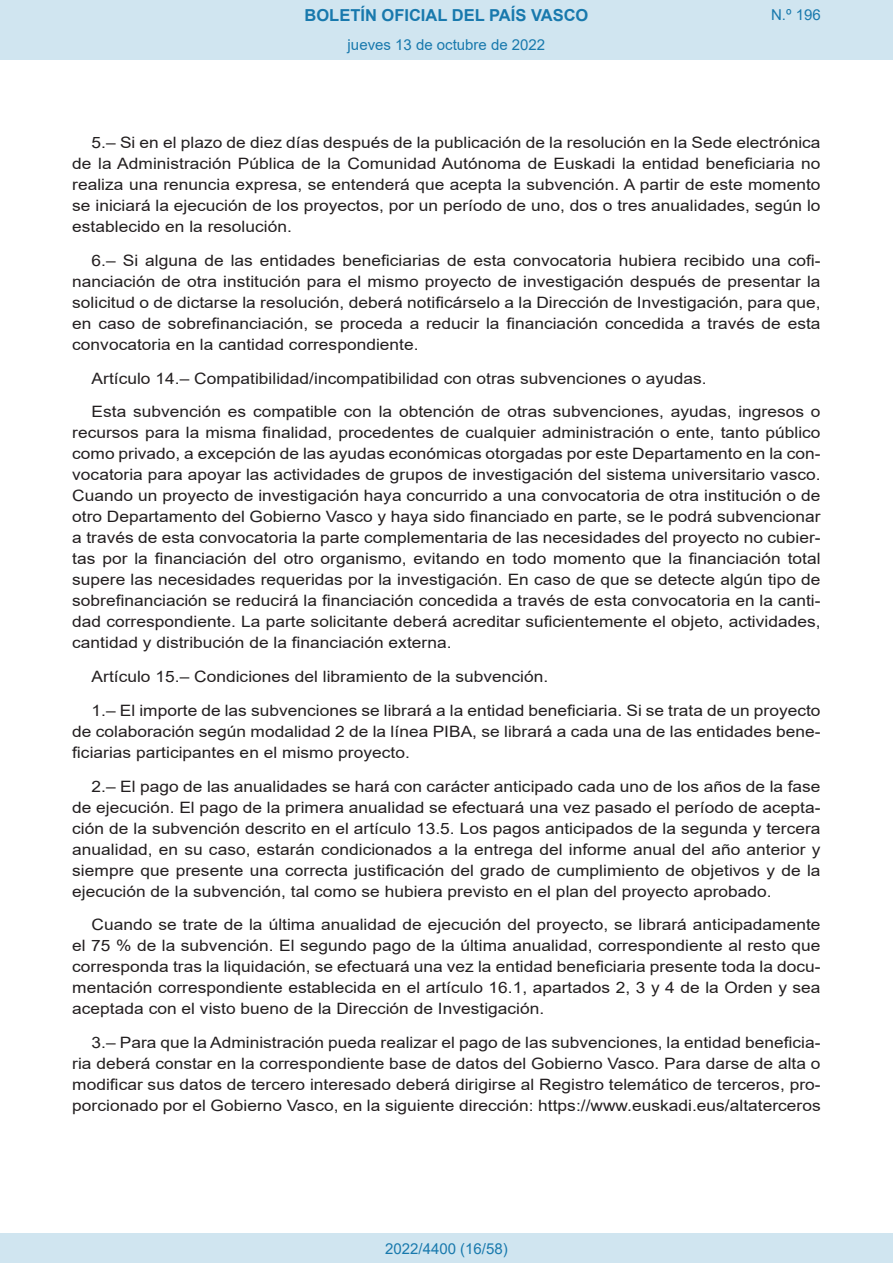
<style>
.page{position:relative;width:893px;height:1263px;background:#fff}
.page>*{position:absolute;margin:0;border:0;box-sizing:border-box;transform-origin:0 0}
.t1{font:700 16.5px "Arial";color:#1879ad}
.BOPVDetalle{font:15.6px/21px "Arial";color:#231f20;text-align:justify;scale:1.11 1}
.Paginacion_Centro{font:15px "Arial";color:#1879ad}
</style>
<div class="page">
<div style="left:0;top:0;width:893px;height:60px;background:#d0e5f0"></div>
<div style="left:0;top:1233px;width:893px;height:30px;background:#d0e5f0"></div>
<p class="t1" style="left:305px;top:3px;width:285px">BOLETÍN OFICIAL DEL PAÍS VASCO</p>
<p class="Paginacion_Centro" style="left:348px;top:35px;width:199px">jueves 13 de octubre de 2022</p>
<p class="Paginacion_Centro" style="left:771px;top:5px;width:51px">N.º 196</p>
<p class="BOPVDetalle" style="left:72px;top:132px;width:676px;text-indent:19px">5.– Si en el plazo de diez días después de la publicación de la resolución en la Sede electrónica de la Administración Pública de la Comunidad Autónoma de Euskadi la entidad beneficiaria no realiza una renuncia expresa, se entenderá que acepta la subvención. A partir de este momento se iniciará la ejecución de los proyectos, por un período de uno, dos o tres anualidades, según lo establecido en la resolución.</p>
<p class="BOPVDetalle" style="left:72px;top:250px;width:676px;text-indent:19px">6.– Si alguna de las entidades beneficiarias de esta convocatoria hubiera recibido una cofi&shy;nanciación de otra institución para el mismo proyecto de investigación después de presentar la solicitud o de dictarse la resolución, deberá notificárselo a la Dirección de Investigación, para que, en caso de sobrefinanciación, se proceda a reducir la financiación concedida a través de esta convocatoria en la cantidad correspondiente.</p>
<p class="BOPVDetalle" style="left:92px;top:368px;width:556px">Artículo 14.– Compatibilidad/incompatibilidad con otras subvenciones o ayudas.</p>
<p class="BOPVDetalle" style="left:72px;top:401px;width:676px;text-indent:19px">Esta subvención es compatible con la obtención de otras subvenciones, ayudas, ingresos o recursos para la misma finalidad, procedentes de cualquier administración o ente, tanto público como privado, a excepción de las ayudas económicas otorgadas por este Departamento en la con&shy;vocatoria para apoyar las actividades de grupos de investigación del sistema universitario vasco.<br>Cuando un proyecto de investigación haya concurrido a una convocatoria de otra institución o de otro Departamento del Gobierno Vasco y haya sido financiado en parte, se le podrá subvencionar a través de esta convocatoria la parte complementaria de las necesidades del proyecto no cubier&shy;tas por la financiación del otro organismo, evitando en todo momento que la financiación total supere las necesidades requeridas por la investigación. En caso de que se detecte algún tipo de sobrefinanciación se reducirá la financiación concedida a través de esta convocatoria en la canti&shy;dad correspondiente. La parte solicitante deberá acreditar suficientemente el objeto, actividades, cantidad y distribución de la financiación externa.</p>
<p class="BOPVDetalle" style="left:92px;top:666px;width:413px">Artículo 15.– Condiciones del libramiento de la subvención.</p>
<p class="BOPVDetalle" style="left:72px;top:700px;width:676px;text-indent:19px">1.– El importe de las subvenciones se librará a la entidad beneficiaria. Si se trata de un proyecto de colaboración según modalidad 2 de la línea PIBA, se librará a cada una de las entidades bene&shy;ficiarias participantes en el mismo proyecto.</p>
<p class="BOPVDetalle" style="left:72px;top:776px;width:676px;text-indent:19px">2.– El pago de las anualidades se hará con carácter anticipado cada uno de los años de la fase de ejecución. El pago de la primera anualidad se efectuará una vez pasado el período de acepta&shy;ción de la subvención descrito en el artículo 13.5. Los pagos anticipados de la segunda y tercera anualidad, en su caso, estarán condicionados a la entrega del informe anual del año anterior y siempre que presente una correcta justificación del grado de cumplimiento de objetivos y de la ejecución de la subvención, tal como se hubiera previsto en el plan del proyecto aprobado.</p>
<p class="BOPVDetalle" style="left:72px;top:914px;width:676px;text-indent:19px">Cuando se trate de la última anualidad de ejecución del proyecto, se librará anticipadamente el 75 % de la subvención. El segundo pago de la última anualidad, correspondiente al resto que corresponda tras la liquidación, se efectuará una vez la entidad beneficiaria presente toda la docu&shy;mentación correspondiente establecida en el artículo 16.1, apartados 2, 3 y 4 de la Orden y sea aceptada con el visto bueno de la Dirección de Investigación.</p>
<p class="BOPVDetalle" style="left:72px;top:1032px;width:676px;text-indent:19px">3.– Para que la Administración pueda realizar el pago de las subvenciones, la entidad beneficia&shy;ria deberá constar en la correspondiente base de datos del Gobierno Vasco. Para darse de alta o modificar sus datos de tercero interesado deberá dirigirse al Registro telemático de terceros, pro&shy;porcionado por el Gobierno Vasco, en la siguiente dirección: https://www.euskadi.eus/altaterceros</p>
<p class="Paginacion_Centro" style="left:385px;top:1238px;width:124px">2022/4400 (16/58)</p>
</div>
